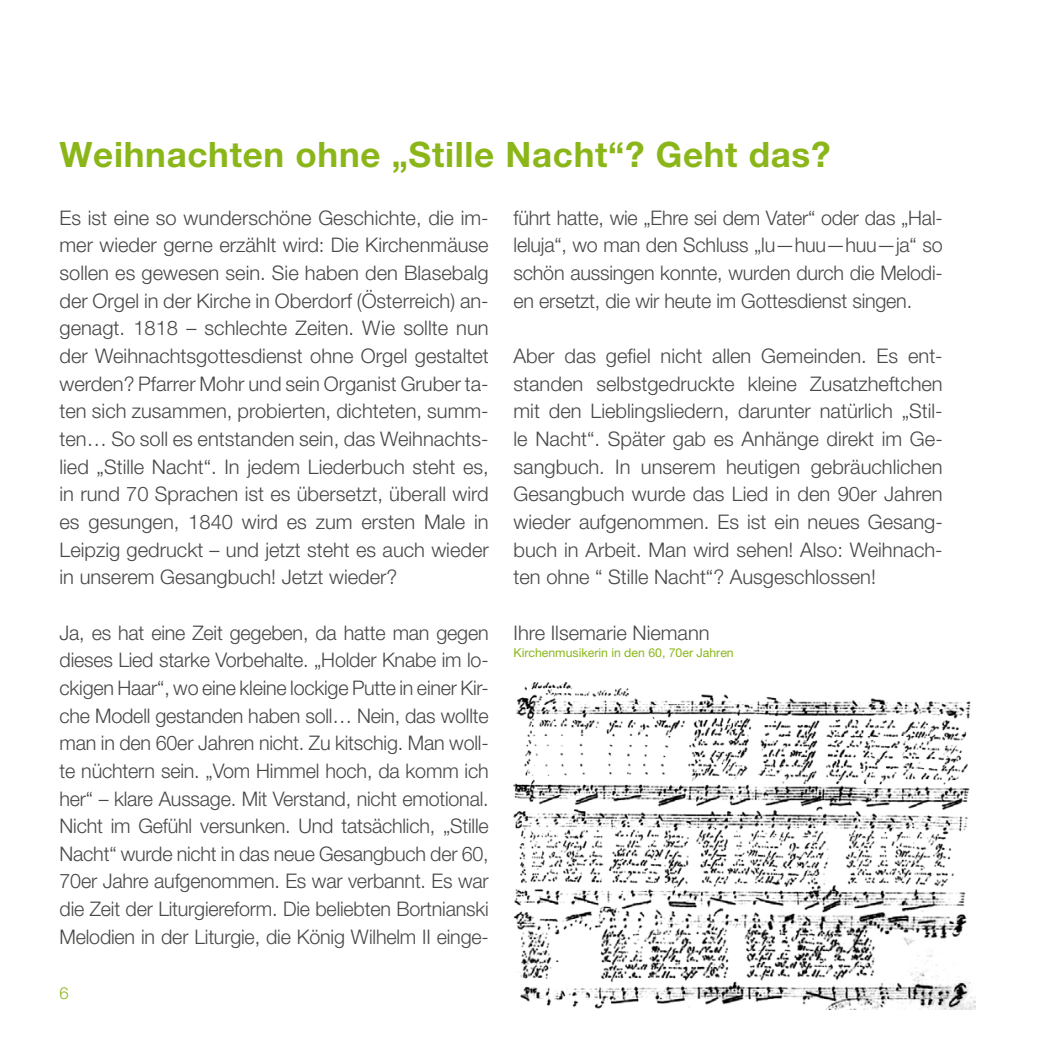
<style>
.page{position:relative;width:1042px;height:1042px;background:#fff}
.page>*{position:absolute;margin:0;border:0;box-sizing:border-box;transform-origin:0 0}
.t1{font:700 35px "Helvetica Neue LT Pro";letter-spacing:.02em;color:#8bb61a}
.t2{font:300 20.12px/27.7px "Helvetica Neue LT Pro";color:#484847;text-align:justify}
.t3{font:300 16.62px "Helvetica Neue LT Pro";color:#8bb61a}
.t4{font:12.25px "Helvetica Neue LT Pro";color:#8bb61a}
</style>
<div class="page">
<img style="left:513px;top:682px;width:462px;height:327px">
<h1 class="t1" style="left:60px;top:133px;width:772px">Weihnachten ohne „Stille Nacht“? Geht das?</h1>
<p class="t2" style="left:60px;top:203px;width:431px">Es ist eine so wunderschöne Geschichte, die im&shy;mer wieder gerne erzählt wird: Die Kirchenmäuse sollen es gewesen sein. Sie haben den Blasebalg der Orgel in der Kirche in Oberdorf (Österreich) an&shy;genagt. 1818 – schlechte Zeiten. Wie sollte nun der Weihnachtsgottesdienst ohne Orgel gestaltet werden? Pfarrer Mohr und sein Organist Gruber ta&shy;ten sich zusammen, probierten, dichteten, summ&shy;ten… So soll es entstanden sein, das Weihnachts&shy;lied „Stille Nacht“. In jedem Liederbuch steht es, in rund 70 Sprachen ist es übersetzt, überall wird es gesungen, 1840 wird es zum ersten Male in Leipzig gedruckt – und jetzt steht es auch wieder in unserem Gesangbuch! Jetzt wieder?</p>
<p class="t2" style="left:60px;top:618px;width:431px">Ja, es hat eine Zeit gegeben, da hatte man gegen dieses Lied starke Vorbehalte. „Holder Knabe im lo&shy;ckigen Haar“, wo eine kleine lockige Putte in einer Kir&shy;che Modell gestanden haben soll… Nein, das wollte man in den 60er Jahren nicht. Zu kitschig. Man woll&shy;te nüchtern sein. „Vom Himmel hoch, da komm ich her“ – klare Aussage. Mit Verstand, nicht emotional.<br>Nicht im Gefühl versunken. Und tatsächlich, „Stille Nacht“ wurde nicht in das neue Gesangbuch der 60, 70er Jahre aufgenommen. Es war verbannt. Es war die Zeit der Liturgiereform. Die beliebten Bortnianski Melodien in der Liturgie, die König Wilhelm II einge-</p>
<p class="t2" style="left:513px;top:203px;width:431px">führt hatte, wie „Ehre sei dem Vater“ oder das „Hal&shy;leluja“, wo man den Schluss „lu—huu—huu—ja“ so schön aussingen konnte, wurden durch die Melodi&shy;en ersetzt, die wir heute im Gottesdienst singen.</p>
<p class="t2" style="left:513px;top:342px;width:431px">Aber das gefiel nicht allen Gemeinden. Es ent&shy;standen selbstgedruckte kleine Zusatzheftchen mit den Lieblingsliedern, darunter natürlich „Stil&shy;le Nacht“. Später gab es Anhänge direkt im Ge&shy;sangbuch. In unserem heutigen gebräuchlichen Gesangbuch wurde das Lied in den 90er Jahren wieder aufgenommen. Es ist ein neues Gesang&shy;buch in Arbeit. Man wird sehen! Also: Weihnach&shy;ten ohne “ Stille Nacht“? Ausgeschlossen!</p>
<p class="t2" style="left:513px;top:618px;width:198px">Ihre Ilsemarie Niemann</p>
<p class="t4" style="left:513px;top:645px;width:222px">Kirchenmusikerin in den 60, 70er Jahren</p>
<p class="t3" style="left:60px;top:983px;width:11px">6</p>
</div>
